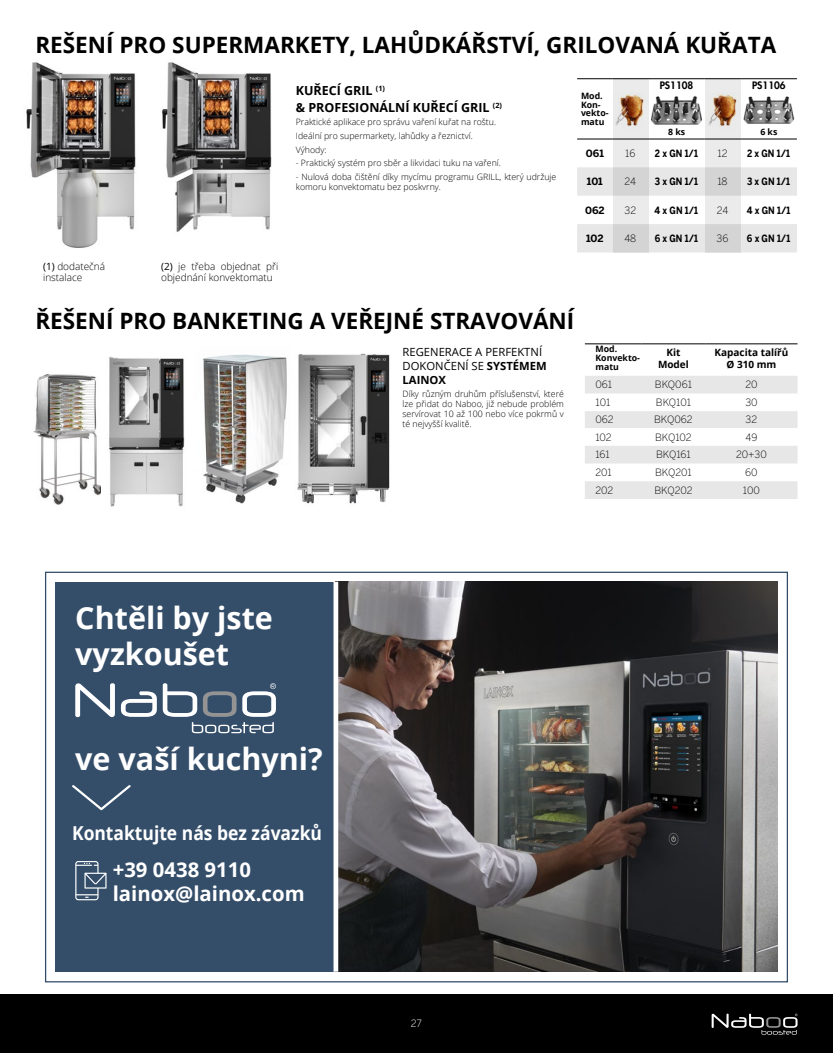
<style>
.page{position:relative;width:833px;height:1053px;background:#fff}
.page>*{position:absolute;margin:0;border:0;box-sizing:border-box;transform-origin:0 0}
.t1{font:700 30.5px/36.1px "Open Sans";color:#fff}
.t2{font:700 22.5px "Open Sans";color:#000}
.t3{font:700 20.38px/24.4px "Open Sans";color:#fff}
.t4{font:700 19.25px "Open Sans";color:#fff;scale:.91 1}
.t5{font:700 12.5px/17.1px "Open Sans";color:#000}
.t6{font:11.25px/13.8px "Open Sans";color:#000}
.t7{font:300 10px "Benton Sans";color:#000}
.t8{font:300 10px/10.2px "Open Sans";color:#000}
.t9{font:700 10px "Benton Sans";color:#000;scale:.85 1}
.t10{font:700 10px/12px "Open Sans";color:#000;text-align:center}
.t11{font:700 10px "Benton Sans";color:#000}
.t12{font:800 10px "Futura Std";color:#000}
.t13{font:300 10px "Benton Sans";color:#fff}
.t14{font:300 8.75px/10px "Open Sans";color:#000}
.t15{font:700 8.75px/8.8px "Open Sans";color:#000}
.s1{font-weight:400}
.s2{font-weight:700}
</style>
<div class="page">
<div style="left:0;top:994px;width:833px;height:58px;background:#000"></div>
<svg style="left:711px;top:1013px;width:86px;height:21px"></svg>
<img style="left:297px;top:353px;width:93px;height:151px">
<svg style="left:577px;top:167px;width:220px;height:85px"></svg>
<hr style="left:577px;top:78px;width:35px;height:1px;background:#000">
<hr style="left:612px;top:78px;width:36px;height:1px;background:#000">
<hr style="left:648px;top:78px;width:56px;height:1px;background:#000">
<hr style="left:704px;top:78px;width:36px;height:1px;background:#000">
<hr style="left:740px;top:78px;width:57px;height:1px;background:#000">
<hr style="left:577px;top:139px;width:35px;height:1px;background:#000">
<hr style="left:612px;top:139px;width:36px;height:1px;background:#000">
<hr style="left:648px;top:139px;width:56px;height:1px;background:#000">
<hr style="left:704px;top:139px;width:36px;height:1px;background:#000">
<hr style="left:740px;top:139px;width:57px;height:1px;background:#000">
<img style="left:648px;top:94px;width:55px;height:33px">
<img style="left:743px;top:96px;width:52px;height:28px">
<svg style="left:613px;top:79px;width:35px;height:173px;background:#dad5d1"></svg>
<svg style="left:705px;top:79px;width:35px;height:173px;background:#dad5d1"></svg>
<img style="left:34px;top:374px;width:67px;height:131px">
<img style="left:203px;top:354px;width:84px;height:150px">
<img style="left:109px;top:356px;width:76px;height:151px">
<svg style="left:585px;top:376px;width:212px;height:123px"></svg>
<hr style="left:585px;top:343px;width:56px;height:1px;background:#000">
<hr style="left:641px;top:343px;width:64px;height:1px;background:#000">
<hr style="left:705px;top:343px;width:92px;height:1px;background:#000">
<img style="left:26px;top:62px;width:110px;height:186px">
<img style="left:161px;top:62px;width:111px;height:170px">
<div style="left:55px;top:581px;width:707px;height:390px;background:#344e6a"></div>
<img style="left:338px;top:581px;width:439px;height:390px">
<svg style="left:72px;top:785px;width:59px;height:25px"></svg>
<svg style="left:75px;top:861px;width:32px;height:39px"></svg>
<svg style="left:75px;top:683px;width:201px;height:50px"></svg>
<div style="left:333px;top:581px;width:5px;height:390px;background:#fff"></div>
<h2 class="t2" style="left:35px;top:29px;width:742px">REŠENÍ PRO SUPERMARKETY, LAHŮDKÁŘSTVÍ, GRILOVANÁ KUŘATA</h2>
<h3 class="t5" style="left:296px;top:81px;width:208px">KUŘECÍ GRIL <sup>(1)<br></sup>&amp; PROFESIONÁLNÍ KUŘECÍ GRIL <sup>(2)</sup></h3>
<p class="t14" style="left:296px;top:115px;width:202px;line-height:13.5px">Praktické aplikace pro správu vaření kuřat na roštu.<br>Ideální pro supermarkety, lahůdky a řeznictví.<br>Výhody:</p>
<p class="t14" style="left:296px;top:158px;width:207px">- Praktický systém pro sběr a likvidaci tuku na vaření.</p>
<p class="t14" style="left:296px;top:171px;width:262px">- Nulová doba čištění díky mycímu programu GRILL, který udržuje komoru konvektomatu bez poskvrny.</p>
<p class="t12" style="left:659px;top:79px;width:35px">PS1108</p>
<p class="t12" style="left:752px;top:79px;width:35px">PS1106</p>
<p class="t15" style="left:581px;top:91px;width:29px">Mod.<br>Kon&shy;vekto&shy;matu</p>
<p class="t15" style="left:668px;top:127px;width:19px">8 ks</p>
<p class="t15" style="left:760px;top:127px;width:19px">6 ks</p>
<p class="t11" style="left:586px;top:147px;width:20px">061</p>
<p class="t7" style="left:625px;top:147px;width:12px">16</p>
<p class="t9" style="left:655px;top:147px;width:52px">2 x GN 1/1</p>
<p class="t7" style="left:717px;top:147px;width:12px">12</p>
<p class="t9" style="left:747px;top:147px;width:52px">2 x GN 1/1</p>
<p class="t11" style="left:587px;top:176px;width:18px">101</p>
<p class="t7" style="left:624px;top:176px;width:13px">24</p>
<p class="t9" style="left:655px;top:176px;width:52px">3 x GN 1/1</p>
<p class="t7" style="left:717px;top:176px;width:12px">18</p>
<p class="t9" style="left:747px;top:176px;width:52px">3 x GN 1/1</p>
<p class="t11" style="left:585px;top:204px;width:21px">062</p>
<p class="t7" style="left:624px;top:204px;width:13px">32</p>
<p class="t9" style="left:654px;top:204px;width:53px">4 x GN 1/1</p>
<p class="t7" style="left:716px;top:204px;width:13px">24</p>
<p class="t9" style="left:746px;top:204px;width:53px">4 x GN 1/1</p>
<p class="t11" style="left:586px;top:232px;width:19px">102</p>
<p class="t7" style="left:624px;top:232px;width:13px">48</p>
<p class="t9" style="left:654px;top:232px;width:53px">6 x GN 1/1</p>
<p class="t7" style="left:716px;top:232px;width:13px">36</p>
<p class="t9" style="left:747px;top:232px;width:53px">6 x GN 1/1</p>
<p class="t8" style="left:43px;top:261px;width:64px"><span class="s1">(1)</span> dodatečná instalace</p>
<p class="t8" style="left:161px;top:261px;width:119px"><span class="s1">(2)</span> je třeba objednat při objednání konvektomatu</p>
<h2 class="t2" style="left:35px;top:305px;width:540px">ŘEŠENÍ PRO BANKETING A VEŘEJNÉ STRAVOVÁNÍ</h2>
<p class="t6" style="left:402px;top:345px;width:146px">REGENERACE A PERFEKTNÍ<br>DOKONČENÍ SE <span class="s2">SYSTÉMEM<br>LAINOX</span></p>
<p class="t14" style="left:402px;top:389px;width:163px;text-align:justify">Díky různým druhům příslušenství, které lze přidat do Naboo, již nebude problém servírovat 10 až 100 nebo více pokrmů v té nejvyšší kvalitě.</p>
<p class="t15" style="left:595px;top:344px;width:46px">Mod.<br>Konvekto&shy;matu</p>
<p class="t10" style="left:658px;top:346px;width:32px">Kit<br>Model</p>
<p class="t10" style="left:714px;top:346px;width:75px">Kapacita talířů<br>Ø 310 mm</p>
<p class="t7" style="left:595px;top:379px;width:18px">061</p>
<p class="t7" style="left:655px;top:379px;width:38px">BKQ061</p>
<p class="t7" style="left:745px;top:379px;width:14px">20</p>
<p class="t7" style="left:595px;top:396px;width:16px">101</p>
<p class="t7" style="left:656px;top:396px;width:37px">BKQ101</p>
<p class="t7" style="left:745px;top:396px;width:14px">30</p>
<p class="t7" style="left:595px;top:414px;width:20px">062</p>
<p class="t7" style="left:654px;top:414px;width:40px">BKQ062</p>
<p class="t7" style="left:745px;top:414px;width:13px">32</p>
<p class="t7" style="left:595px;top:431px;width:18px">102</p>
<p class="t7" style="left:655px;top:431px;width:38px">BKQ102</p>
<p class="t7" style="left:745px;top:431px;width:13px">49</p>
<p class="t7" style="left:595px;top:449px;width:16px">161</p>
<p class="t7" style="left:656px;top:449px;width:36px">BKQ161</p>
<p class="t7" style="left:736px;top:449px;width:32px">20+30</p>
<p class="t7" style="left:595px;top:466px;width:18px">201</p>
<p class="t7" style="left:655px;top:466px;width:38px">BKQ201</p>
<p class="t7" style="left:745px;top:466px;width:14px">60</p>
<p class="t7" style="left:595px;top:484px;width:19px">202</p>
<p class="t7" style="left:654px;top:484px;width:40px">BKQ202</p>
<p class="t7" style="left:743px;top:484px;width:19px">100</p>
<h1 class="t1" style="left:75px;top:598px;width:199px">Chtěli by jste vyzkoušet</h1>
<h1 class="t1" style="left:75px;top:740px;width:249px">ve vaší kuchyni?</h1>
<h3 class="t4" style="left:72px;top:818px;width:276px">Kontaktujte nás bez závazků</h3>
<h3 class="t3" style="left:113px;top:856px;width:193px">+39 0438 9110 lainox@lainox.com</h3>
<p class="t13" style="left:411px;top:1017px;width:13px">27</p>
</div>
